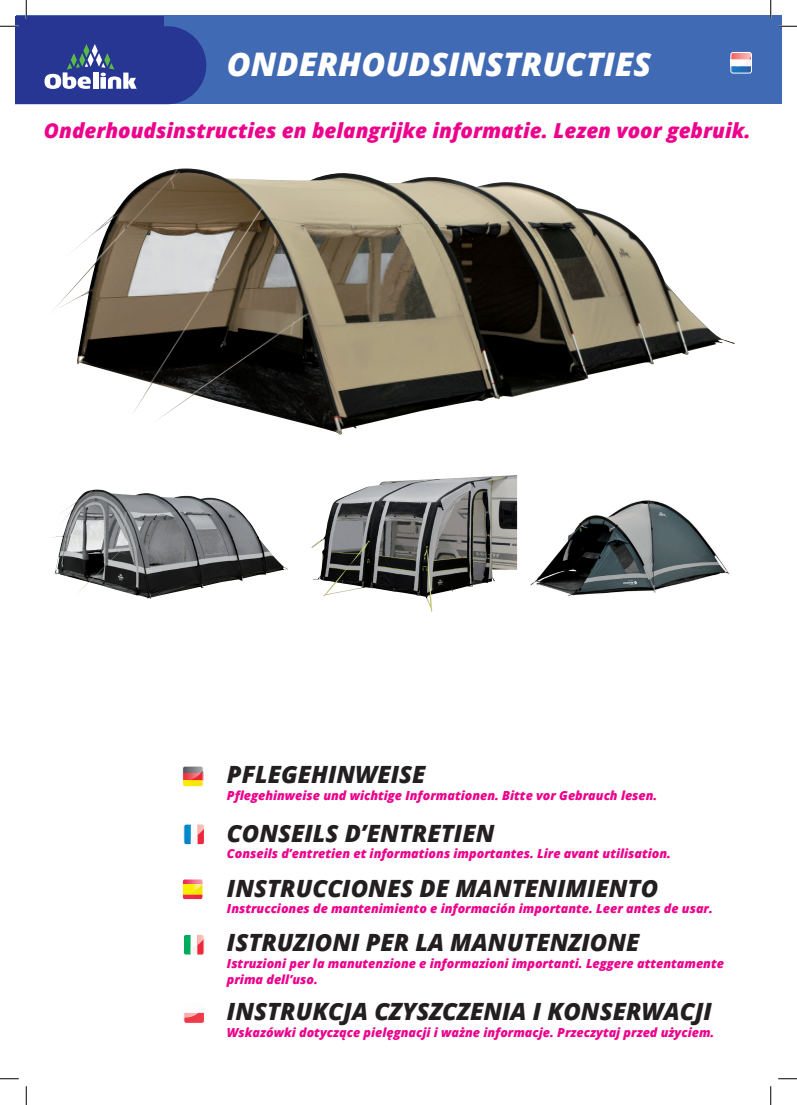
<style>
.page{position:relative;width:797px;height:1105px;background:#fff}
.page>*{position:absolute;margin:0;border:0;box-sizing:border-box;transform-origin:0 0}
.t1{font:italic 800 32.5px "Open Sans";color:#fff}
.t2{font:italic 800 23.75px "Open Sans";color:#231f20}
.t3{font:italic 800 20.62px "Open Sans";color:#ed028c}
.t4{font:italic 800 12.5px/16.2px "Open Sans";color:#ed028c}
</style>
<div class="page">
<div style="left:16px;top:16px;width:765px;height:88px;background:#406ab4"></div>
<div style="left:16px;top:16px;width:148px;height:14px;background:#263692"></div>
<svg style="left:730px;top:52px;width:22px;height:22px"></svg>
<svg style="left:182px;top:766px;width:22px;height:21px"></svg>
<svg style="left:183px;top:824px;width:21px;height:21px"></svg>
<svg style="left:182px;top:879px;width:21px;height:21px"></svg>
<svg style="left:184px;top:934px;width:21px;height:21px"></svg>
<svg style="left:183px;top:1012px;width:21px;height:11px"></svg>
<img style="left:54px;top:168px;width:680px;height:267px">
<img style="left:52px;top:489px;width:236px;height:110px">
<img style="left:311px;top:475px;width:206px;height:137px">
<img style="left:530px;top:500px;width:200px;height:96px">
<svg style="left:0;top:25px;width:206px;height:79px"></svg>
<svg style="left:778px;top:25px;width:19px;height:2px"></svg>
<svg style="left:0;top:1078px;width:19px;height:1px"></svg>
<svg style="left:778px;top:1078px;width:19px;height:1px"></svg>
<svg style="left:25px;top:0;width:2px;height:19px"></svg>
<svg style="left:25px;top:1086px;width:2px;height:19px"></svg>
<svg style="left:770px;top:0;width:1px;height:19px"></svg>
<svg style="left:770px;top:1086px;width:1px;height:19px"></svg>
<h1 class="t1" style="left:227px;top:40px;width:426px">ONDERHOUDSINSTRUCTIES</h1>
<h3 class="t3" style="left:44px;top:115px;width:708px">Onderhoudsinstructies en belangrijke informatie. Lezen voor gebruik.</h3>
<h2 class="t2" style="left:227px;top:757px;width:200px">PFLEGEHINWEISE</h2>
<p class="t4" style="left:227px;top:786px;width:432px">Pflegehinweise und wichtige Informationen. Bitte vor Gebrauch lesen.</p>
<h2 class="t2" style="left:227px;top:815px;width:269px">CONSEILS D’ENTRETIEN</h2>
<p class="t4" style="left:227px;top:845px;width:445px">Conseils d’entretien et informations importantes. Lire avant utilisation.</p>
<h2 class="t2" style="left:227px;top:870px;width:433px">INSTRUCCIONES DE MANTENIMIENTO</h2>
<p class="t4" style="left:227px;top:900px;width:487px">Instrucciones de mantenimiento e información importante. Leer antes de usar.</p>
<h2 class="t2" style="left:227px;top:925px;width:414px">ISTRUZIONI PER LA MANUTENZIONE</h2>
<p class="t4" style="left:227px;top:954px;width:498px">Istruzioni per la manutenzione e informazioni importanti. Leggere attentamente prima dell’uso.</p>
<h2 class="t2" style="left:227px;top:994px;width:486px">INSTRUKCJA CZYSZCZENIA I KONSERWACJI</h2>
<p class="t4" style="left:227px;top:1023px;width:489px">Wskazówki dotyczące pielęgnacji i ważne informacje. Przeczytaj przed użyciem.</p>
</div>
